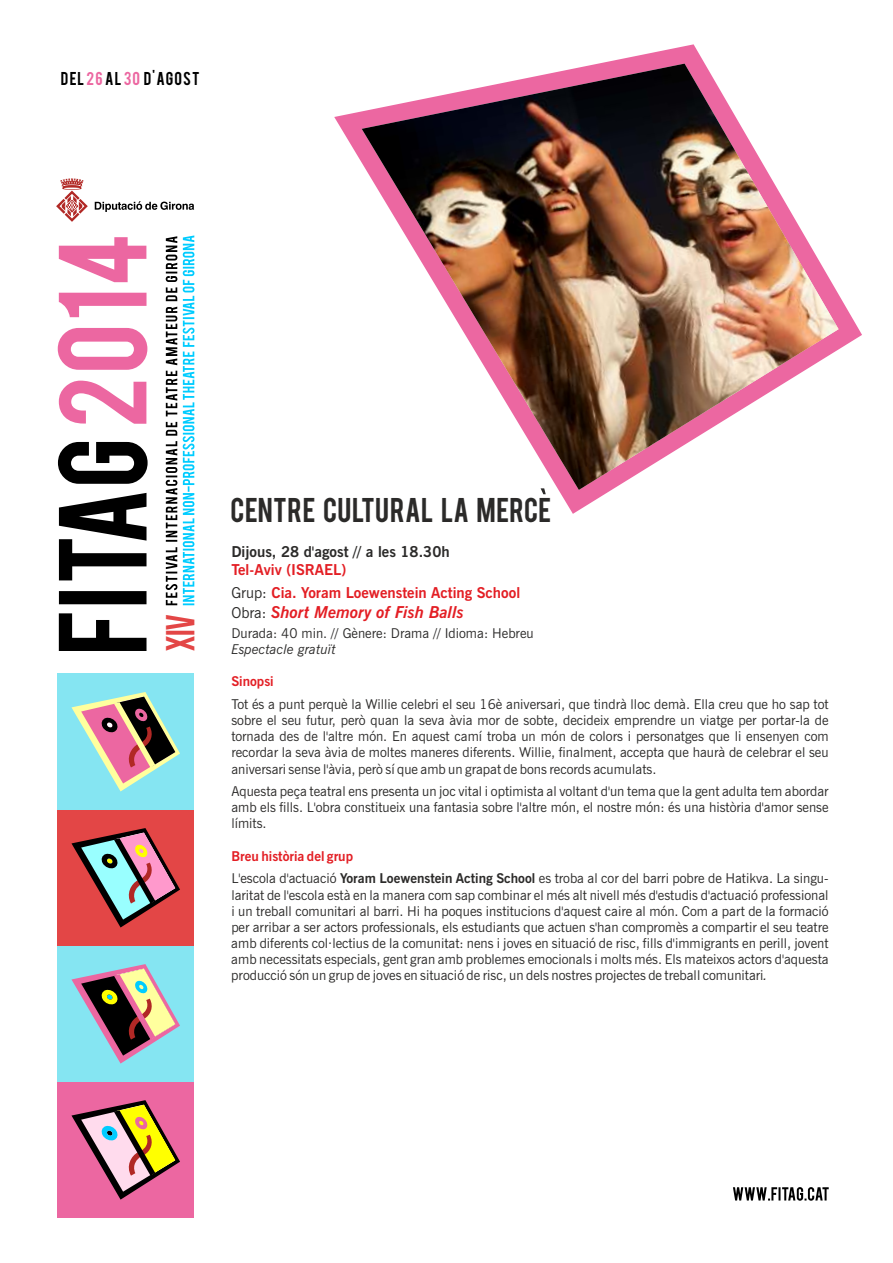
<style>
.page{position:relative;width:893px;height:1263px;background:#fff}
.page>*{position:absolute;margin:0;border:0;box-sizing:border-box;transform-origin:0 0}
.t1{font:31.8px "Bebas";color:#e34646;scale:.91 1}
.t2{font:27px "Bebas";letter-spacing:.015em;color:#2b2a29}
.t3{font:italic 700 16.5px "News Gothic BT";color:#e31e24}
.t4{font:700 15px/23.4px "News Gothic BT";color:#e31e24}
.t5{font:700 15px "News Gothic BT";color:#2b2a29}
.t6{font:14.7px "Bebas";letter-spacing:.085em;color:#000}
.t7{font:13.5px/16.2px "News Gothic BT";color:#2b2a29;text-align:justify}
.t8{font:italic 13.5px "News Gothic BT";color:#2b2a29}
.t9{font:700 13.5px "News Gothic BT";color:#e31e24}
.s1{color:#ec67a1}
.s2{font-weight:400;color:#2b2a29}
.s3{font-weight:400;font-style:normal;font-size:15px;color:#2b2a29}
.s4{font-weight:700;color:#e31e24}
.s5{font-weight:700}
.s6{font-style:italic}
</style>
<div class="page">
<div style="left:58px;top:1082px;width:136px;height:136px;background:#ec67a1"></div>
<div style="left:58px;top:946px;width:136px;height:136px;background:#85e5f2"></div>
<svg style="left:71px;top:1100px;width:109px;height:99px"></svg>
<svg style="left:71px;top:964px;width:109px;height:99px"></svg>
<svg style="left:95px;top:201px;width:99px;height:11px"></svg>
<svg style="left:56px;top:178px;width:32px;height:44px"></svg>
<svg style="left:58px;top:442px;width:90px;height:209px"></svg>
<svg style="left:58px;top:237px;width:89px;height:187px"></svg>
<svg style="left:183px;top:235px;width:11px;height:370px"></svg>
<svg style="left:166px;top:236px;width:11px;height:369px"></svg>
<svg style="left:334px;top:44px;width:528px;height:470px"></svg>
<img style="left:362px;top:64px;width:477px;height:426px">
<div style="left:58px;top:810px;width:136px;height:136px;background:#e34646"></div>
<div style="left:58px;top:674px;width:136px;height:136px;background:#85e5f2"></div>
<svg style="left:71px;top:692px;width:109px;height:99px"></svg>
<svg style="left:71px;top:828px;width:109px;height:99px"></svg>
<svg style="left:541px;top:488px;width:5px;height:6px"></svg>
<svg style="left:733px;top:1187px;width:96px;height:14px"></svg>
<p class="t6" style="left:61px;top:71px;width:140px">DEL<span class="s1">26</span>AL<span class="s1">30</span> D'AGOST</p>
<h1 class="t1" style="left:165px;top:651px;width:44px;rotate:-90deg">XIV</h1>
<h2 class="t2" style="left:231px;top:496px;width:322px">CENTRE CULTURAL LA MERCE</h2>
<p class="t5" style="left:231px;top:545px;width:220px">Dijous, 28 d'agost // a les 18.30h</p>
<p class="t4" style="left:231px;top:559px;width:290px">Tel-Aviv (ISRAEL)<br><span class="s2">Grup:</span> Cia. Yoram Loewenstein Acting School</p>
<p class="t3" style="left:231px;top:605px;width:234px"><span class="s3">Obra:</span> Short Memory of Fish Balls</p>
<p class="t7" style="left:231px;top:626px;width:304px">Durada: 40 min. // Gènere: Drama // Idioma: Hebreu</p>
<p class="t8" style="left:231px;top:644px;width:106px">Espectacle gratuït</p>
<p class="t9" style="left:231px;top:676px;width:44px">Sinopsi</p>
<p class="t7" style="left:231px;top:697px;width:599px">Tot és a punt perquè la Willie celebri el seu 16è aniversari, que tindrà lloc demà. Ella creu que ho sap tot sobre el seu futur, però quan la seva àvia mor de sobte, decideix emprendre un viatge per portar-la de tornada des de l'altre món. En aquest camí troba un món de colors i personatges que li ensenyen com recordar la seva àvia de moltes maneres diferents. Willie, finalment, accepta que haurà de celebrar el seu aniversari sense l'àvia, però sí que amb un grapat de bons records acumulats.</p>
<p class="t7" style="left:231px;top:784px;width:599px">Aquesta peça teatral ens presenta un joc vital i optimista al voltant d'un tema que la gent adulta tem abordar amb els fills. L'obra constitueix una fantasia sobre l'altre món, el nostre món: és una història d'amor sense límits.</p>
<p class="t7" style="left:231px;top:846px;width:599px;line-height:22.6px"><span class="s4">Breu història del grup<br></span>L'escola d'actuació <span class="s5">Yoram Loewenstein Acting School</span> es troba al cor del barri pobre de Hatikva. La singu-</p>
<p class="t7" style="left:231px;top:888px;width:599px">laritat de l'escola està en la manera com sap combinar el més alt nivell més d'estudis d'actuació professional i un treball comunitari al barri. Hi ha poques institucions d'aquest caire al món. Com a part de la formació per arribar a ser actors professionals, els estudiants que actuen s'han compromès a compartir el seu teatre amb diferents col·lectius de la comunitat: nens i joves en situació de risc, fills d'immigrants en perill, jovent amb necessitats especials, gent gran amb problemes emocionals i molts més. Els mateixos actors d'aquesta producció són un grup de joves en situació de risc, un dels nostres projectes de treball comunitari<span class="s6">.</span></p>
</div>
